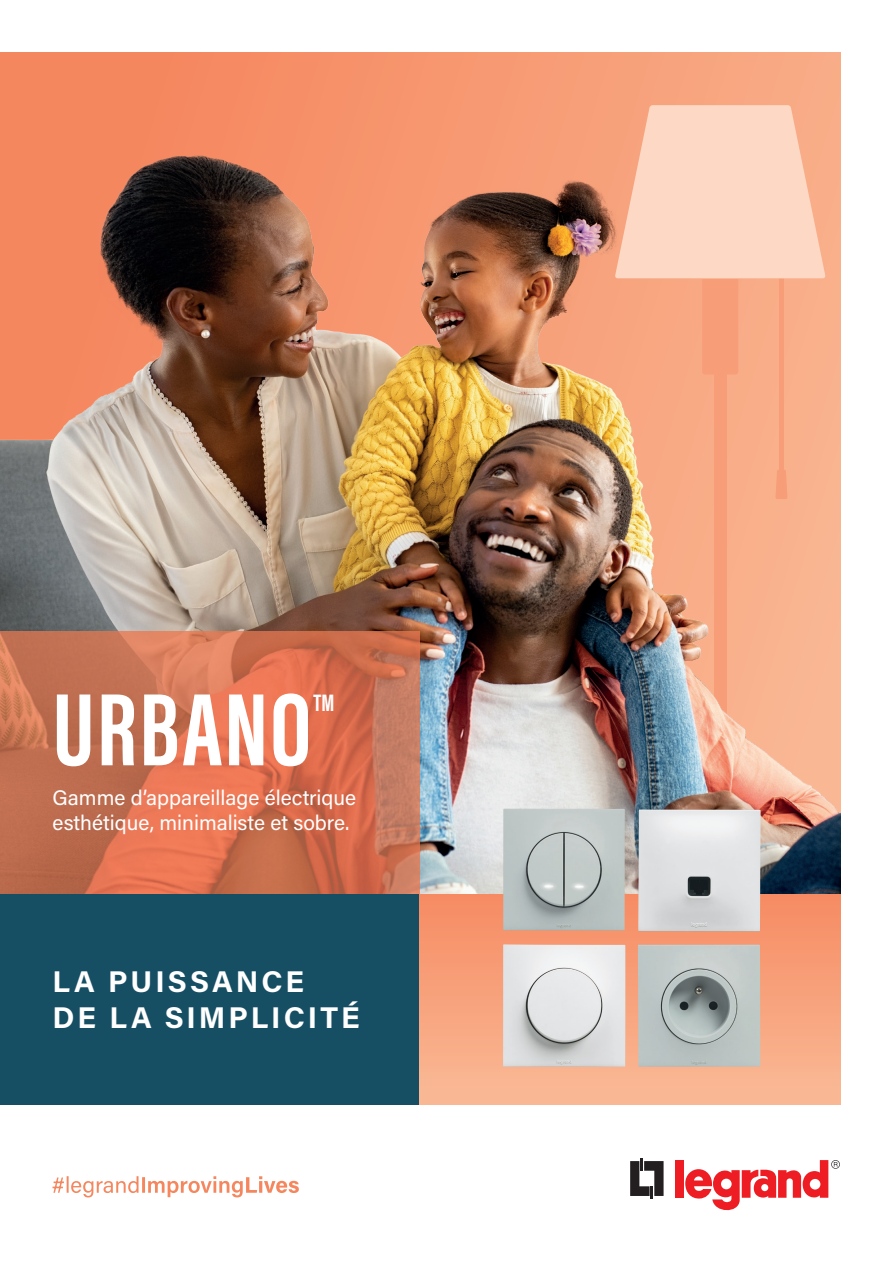
<style>
.page{position:relative;width:893px;height:1263px;background:#fff}
.page>*{position:absolute;margin:0;border:0;box-sizing:border-box;transform-origin:0 0}
.t1{font:700 105.9px "Acumin Pro Extra Cond";letter-spacing:.02em;color:#fff}
.t2{font:700 30px "Acumin Pro";letter-spacing:.1em;color:#fff}
.t3{font:700 24.45px "Acumin Pro Extra Cond";color:#fff}
.t4{font:21px "Acumin Pro";color:#fff}
</style>
<div class="page">
<div style="left:0;top:53px;width:840px;height:841px;background:linear-gradient(to right,#f58159,#f8ab86)"></div>
<svg style="left:615px;top:105px;width:210px;height:16px;background:#fbc7ae"></svg>
<img style="left:0;top:121px;width:840px;height:773px">
<svg style="left:0;top:631px;width:420px;height:263px;background:#d07152"></svg>
<div style="left:0;top:894px;width:420px;height:211px;background:#164e63"></div>
<div style="left:420px;top:894px;width:420px;height:211px;background:linear-gradient(to bottom,#f58b64,#faba97)"></div>
<img style="left:638px;top:809px;width:123px;height:122px">
<img style="left:503px;top:944px;width:122px;height:123px">
<img style="left:638px;top:945px;width:122px;height:122px">
<img style="left:503px;top:809px;width:122px;height:121px">
<svg style="left:53px;top:1176px;width:246px;height:21px"></svg>
<svg style="left:630px;top:1158px;width:34px;height:41px"></svg>
<div style="left:676px;top:1160px;width:8px;height:38px;background:#ee1d23"></div>
<svg style="left:685px;top:1160px;width:155px;height:51px"></svg>
<p class="t1" style="left:53px;top:664px;width:260px">URBANO</p>
<p class="t3" style="left:313px;top:687px;width:23px">TM</p>
<p class="t4" style="left:53px;top:783px;width:305px">Gamme d’appareillage électrique</p>
<p class="t4" style="left:53px;top:808px;width:299px">esthétique, minimaliste et sobre.</p>
<p class="t2" style="left:53px;top:960px;width:253px">LA PUISSANCE</p>
<p class="t2" style="left:53px;top:996px;width:308px">DE LA SIMPLICITÉ</p>
</div>
